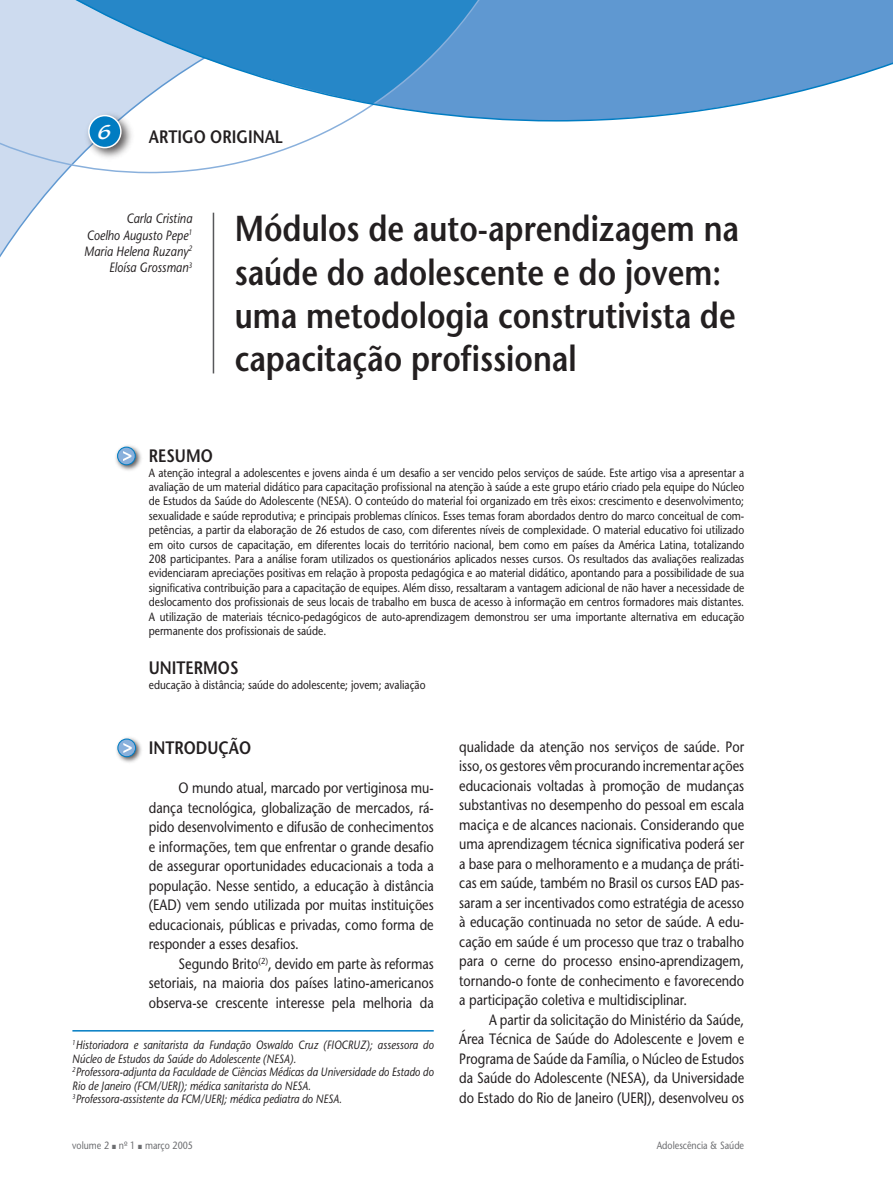
<style>
.page{position:relative;width:893px;height:1191px;background:#fff}
.page>*{position:absolute;margin:0;border:0;box-sizing:border-box;transform-origin:0 0}
.t1{font:600 36px/43.2px "Stone Sans";color:#231f20;scale:.85 1}
.t2{font:600 18px "Stone Sans";color:#231f20;scale:.85 1}
.t3{font:15px/19.5px "Stone Sans";color:#231f20;text-align:justify;scale:.85 1}
.t4{font:italic 13.5px/16.2px "Stone Sans";color:#231f20;text-align:right;scale:.85 1}
.t5{font:12px/14.4px "Stone Sans";color:#231f20;text-align:justify;scale:.85 1}
.t6{font:italic 12px/13.5px "Stone Sans";color:#231f20;scale:.85 1}
.t7{font:10.5px "Stone Sans";color:#6c6d70;scale:.85 1}
</style>
<div class="page">
<svg style="left:0;top:174px;width:64px;height:84px"></svg>
<svg style="left:0;top:0;width:346px;height:174px"></svg>
<div style="left:83px;top:110px;width:52px;height:52px;background:#231f20;opacity:.75"></div>
<div style="left:89px;top:116px;width:32px;height:32px;background:#007cc2;border-radius:50%"></div>
<div style="left:88px;top:115px;width:34px;height:33px;border:2px solid #fff;border-radius:50%"></div>
<svg style="left:31px;top:0;width:859px;height:122px"></svg>
<svg style="left:890px;top:0;width:3px;height:65px"></svg>
<hr style="left:213px;top:213px;width:1px;height:160px;background:#57585a">
<hr style="left:72px;top:1030px;width:362px;height:1px;background:#007cc2">
<div style="left:114px;top:443px;width:29px;height:30px;background:#231f20;opacity:.75"></div>
<svg style="left:118px;top:447px;width:17px;height:18px"></svg>
<div style="left:117px;top:446px;width:19px;height:19px;border:1px solid #007cc2;border-radius:50%"></div>
<svg style="left:123px;top:451px;width:8px;height:10px"></svg>
<div style="left:114px;top:735px;width:29px;height:29px;background:#231f20;opacity:.75"></div>
<svg style="left:118px;top:739px;width:18px;height:17px"></svg>
<div style="left:117px;top:738px;width:19px;height:19px;border:1px solid #007cc2;border-radius:50%"></div>
<svg style="left:123px;top:743px;width:9px;height:10px"></svg>
<h2 class="t2" style="left:149px;top:126px;width:159px">ARTIGO ORIGINAL</h2>
<p class="t4" style="left:84px;top:210px;width:129px">Carla Cristina<br>Coelho Augusto Pepe<sup>1<br></sup>Maria Helena Ruzany<sup>2<br></sup>Eloísa Grossman<sup>3</sup></p>
<h1 class="t1" style="left:235px;top:207px;width:595px">Módulos de auto-aprendizagem na saúde do adolescente e do jovem: uma metodologia construtivista de capacitação profissional</h1>
<h2 class="t2" style="left:149px;top:445px;width:77px">RESUMO</h2>
<p class="t5" style="left:149px;top:465px;width:702px">A atenção integral a adolescentes e jovens ainda é um desafio a ser vencido pelos serviços de saúde. Este artigo visa a apresentar a avaliação de um material didático para capacitação profissional na atenção à saúde a este grupo etário criado pela equipe do Núcleo de Estudos da Saúde do Adolescente (NESA). O conteúdo do material foi organizado em três eixos: crescimento e desenvolvimento; sexualidade e saúde reprodutiva; e principais problemas clínicos. Esses temas foram abordados dentro do marco conceitual de com&shy;petências, a partir da elaboração de 26 estudos de caso, com diferentes níveis de complexidade. O material educativo foi utilizado em oito cursos de capacitação, em diferentes locais do território nacional, bem como em países da América Latina, totalizando 208 participantes. Para a análise foram utilizados os questionários aplicados nesses cursos. Os resultados das avaliações realizadas evidenciaram apreciações positivas em relação à proposta pedagógica e ao material didático, apontando para a possibilidade de sua significativa contribuição para a capacitação de equipes. Além disso, ressaltaram a vantagem adicional de não haver a necessidade de deslocamento dos profissionais de seus locais de trabalho em busca de acesso à informação em centros formadores mais distantes.<br>A utilização de materiais técnico-pedagógicos de auto-aprendizagem demonstrou ser uma importante alternativa em educação permanente dos profissionais de saúde.</p>
<h2 class="t2" style="left:149px;top:656px;width:107px">UNITERMOS</h2>
<p class="t5" style="left:149px;top:677px;width:327px">educação à distância; saúde do adolescente; jovem; avaliação</p>
<h2 class="t2" style="left:149px;top:737px;width:122px">INTRODUÇÃO</h2>
<p class="t3" style="left:149px;top:778px;width:337px;text-indent:30px">O mundo atual, marcado por vertiginosa mu&shy;dança tecnológica, globalização de mercados, rá&shy;pido desenvolvimento e difusão de conhecimentos e informações, tem que enfrentar o grande desafio de assegurar oportunidades educacionais a toda a população. Nesse sentido, a educação à distância (EAD) vem sendo utilizada por muitas instituições educacionais, públicas e privadas, como forma de responder a esses desafios.</p>
<p class="t3" style="left:149px;top:953px;width:337px;text-indent:30px">Segundo Brito<sup>(2)</sup>, devido em parte às reformas setoriais, na maioria dos países latino-americanos observa-se crescente interesse pela melhoria da</p>
<p class="t6" style="left:72px;top:1038px;width:427px"><sup>1</sup>Historiadora e sanitarista da Fundação Oswaldo Cruz (FIOCRUZ); assessora do Núcleo de Estudos da Saúde do Adolescente (NESA).<br><sup>2</sup>Professora-adjunta da Faculdade de Ciências Médicas da Universidade do Estado do Rio de Janeiro (FCM/UERJ); médica sanitarista do NESA.<br><sup>3</sup>Professora-assistente da FCM/UERJ; médica pediatra do NESA.</p>
<p class="t3" style="left:459px;top:736px;width:337px">qualidade da atenção nos serviços de saúde. Por isso, os gestores vêm procurando incrementar ações educacionais voltadas à promoção de mudanças substantivas no desempenho do pessoal em escala maciça e de alcances nacionais. Considerando que uma aprendizagem técnica significativa poderá ser a base para o melhoramento e a mudança de práti&shy;cas em saúde, também no Brasil os cursos EAD pas&shy;saram a ser incentivados como estratégia de acesso à educação continuada no setor de saúde. A edu&shy;cação em saúde é um processo que traz o trabalho para o cerne do processo ensino-aprendizagem, tornando-o fonte de conhecimento e favorecendo a participação coletiva e multidisciplinar.</p>
<p class="t3" style="left:459px;top:1009px;width:337px;text-indent:30px">A partir da solicitação do Ministério da Saúde, Área Técnica de Saúde do Adolescente e Jovem e Programa de Saúde da Família, o Núcleo de Estudos da Saúde do Adolescente (NESA), da Universidade do Estado do Rio de Janeiro (UERJ), desenvolveu os</p>
<p class="t7" style="left:72px;top:1139px;width:144px">volume 2 nº 1 março 2005</p>
<p class="t7" style="left:657px;top:1139px;width:104px">Adolescência &amp; Saúde</p>
</div>
